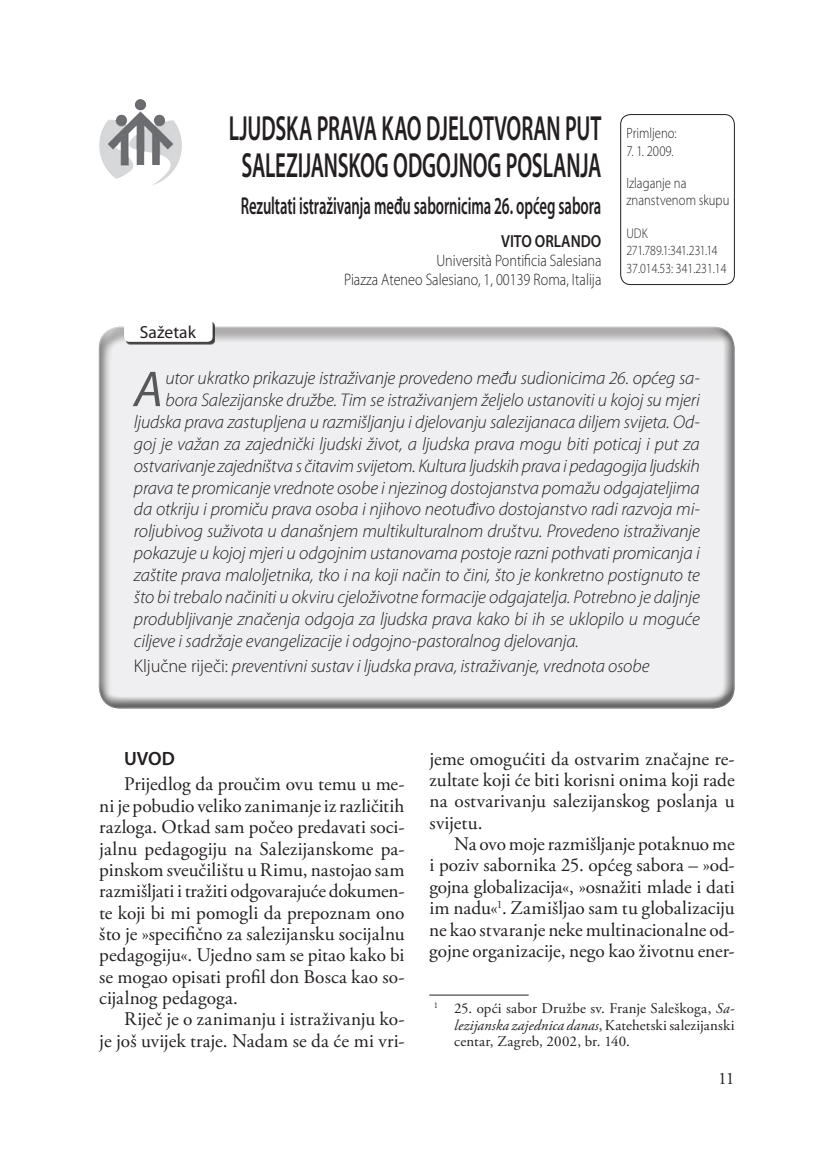
<style>
.page{position:relative;width:819px;height:1166px;background:#fff}
.page>*{position:absolute;margin:0;border:0;box-sizing:border-box;transform-origin:0 0}
.t1{font:italic 50.75px "Myriad Pro";color:#57585a}
.t2{font:600 35px/36.8px "Myriad Pro";letter-spacing:-.01em;color:#231f20;text-align:center;scale:.6 1}
.t3{font:600 24.5px "Myriad Pro";letter-spacing:-.005em;color:#231f20;scale:.6 1}
.t4{font:19.25px/21.3px "Adobe Garamond Pro";letter-spacing:.005em;color:#231f20;text-align:justify}
.t5{font:600 19.25px "Myriad Pro";color:#231f20}
.t6{font:italic 300 18.38px "Myriad Pro";letter-spacing:-.01em;color:#231f20}
.t7{font:600 17.5px "Myriad Pro";color:#231f20;scale:.85 1}
.t8{font:17.5px "Myriad Pro";letter-spacing:.005em;color:#231f20}
.t9{font:17.5px "Adobe Garamond Pro";color:#231f20}
.t10{font:300 16.62px/19.2px "Myriad Pro";color:#231f20;text-align:right;scale:.85 1}
.t11{font:14.88px/16.6px "Adobe Garamond Pro";letter-spacing:.015em;color:#231f20;text-align:justify}
.t12{font:300 14.88px/32.4px "Myriad Pro";color:#231f20;scale:.85 1}
.t13{font:300 14px/17.5px "Myriad Pro";color:#231f20;scale:.85 1}
.s1{font-style:normal}
.s2{font-style:italic}
</style>
<div class="page">
<div style="left:97px;top:331px;width:638px;height:378px;background:#231f20;opacity:.75"></div>
<div style="left:126px;top:322px;width:89px;height:22px;background:#231f20;opacity:.83"></div>
<div style="left:124px;top:319px;width:88px;height:23px;background:#fff;border-radius:5px"></div>
<img style="left:99px;top:99px;width:47px;height:80px">
<div style="left:620px;top:114px;width:114px;height:171px;border:1px solid #231f20;border-radius:10px"></div>
<hr style="left:429px;top:995px;width:99px;height:1px;background:#231f20">
<p class="t8" style="left:140px;top:321px;width:57px">Sažetak</p>
<h2 class="t2" style="left:229px;top:109px;width:622px">LJUDSKA PRAVA KAO DJELOTVORAN PUT<br>SALEZIJANSKOG ODGOJNOG POSLANJA</h2>
<h3 class="t3" style="left:241px;top:190px;width:602px">Rezultati istraživanja među sabornicima 26. općeg sabora</h3>
<p class="t7" style="left:501px;top:230px;width:119px">VITO ORLANDO</p>
<p class="t10" style="left:344px;top:251px;width:304px">Università Pontificia Salesiana<br>Piazza Ateneo Salesiano, 1, 00139 Roma, Italija</p>
<p class="t12" style="left:626px;top:117px;width:61px">Primljeno:</p>
<p class="t12" style="left:626px;top:134px;width:72px">7. 1. 2009.<br>Izlaganje na</p>
<p class="t12" style="left:626px;top:184px;width:123px">znanstvenom skupu</p>
<p class="t13" style="left:626px;top:224px;width:119px">UDK<br>271.789.1:341.231.14<br>37.014.53: 341.231.14</p>
<h1 class="t1" style="left:134px;top:358px;width:30px">A</h1>
<p class="t6" style="left:165px;top:367px;width:536px">utor ukratko prikazuje istraživanje provedeno među sudionicima 26. općeg sa-</p>
<p class="t6" style="left:165px;top:389px;width:536px">bora Salezijanske družbe. Tim se istraživanjem željelo ustanoviti u kojoj su mjeri</p>
<p class="t6" style="left:134px;top:411px;width:567px">ljudska prava zastupljena u razmišljanju i djelovanju salezijanaca diljem svijeta. Od-</p>
<p class="t6" style="left:134px;top:433px;width:567px">goj je važan za zajednički ljudski život, a ljudska prava mogu biti poticaj i put za</p>
<p class="t6" style="left:134px;top:454px;width:567px">ostvarivanje zajedništva s čitavim svijetom. Kultura ljudskih prava i pedagogija ljudskih</p>
<p class="t6" style="left:134px;top:476px;width:567px">prava te promicanje vrednote osobe i njezinog dostojanstva pomažu odgajateljima</p>
<p class="t6" style="left:134px;top:498px;width:567px">da otkriju i promiču prava osoba i njihovo neotuđivo dostojanstvo radi razvoja mi-</p>
<p class="t6" style="left:134px;top:520px;width:567px">roljubivog suživota u današnjem multikulturalnom društvu. Provedeno istraživanje</p>
<p class="t6" style="left:134px;top:542px;width:567px">pokazuje u kojoj mjeri u odgojnim ustanovama postoje razni pothvati promicanja i</p>
<p class="t6" style="left:134px;top:564px;width:567px">zaštite prava maloljetnika, tko i na koji način to čini, što je konkretno postignuto te</p>
<p class="t6" style="left:134px;top:586px;width:567px">što bi trebalo načiniti u okviru cjeloživotne formacije odgajatelja. Potrebno je daljnje</p>
<p class="t6" style="left:134px;top:608px;width:567px">produbljivanje značenja odgoja za ljudska prava kako bi ih se uklopilo u moguće</p>
<p class="t6" style="left:134px;top:629px;width:446px">ciljeve i sadržaje evangelizacije i odgojno-pastoralnog djelovanja.</p>
<p class="t6" style="left:134px;top:655px;width:517px"><span class="s1">Ključne riječi:</span> preventivni sustav i ljudska prava, istraživanje, vrednota osobe</p>
<p class="t5" style="left:124px;top:746px;width:52px">UVOD</p>
<p class="t4" style="left:99px;top:774px;width:307px;text-indent:25px">Prijedlog da proučim ovu temu u me&shy;ni je pobudio veliko zanimanje iz različitih razloga. Otkad sam počeo predavati soci&shy;jalnu pedagogiju na Salezijanskome pa&shy;pinskom sveučilištu u Rimu, nastojao sam razmišljati i tražiti odgovarajuće dokumen&shy;te koji bi mi pomogli da prepoznam ono što je »specifično za salezijansku socijalnu pedagogiju«. Ujedno sam se pitao kako bi se mogao opisati profil don Bosca kao so&shy;cijalnog pedagoga.</p>
<p class="t4" style="left:99px;top:1009px;width:307px;text-align:right">Riječ je o zanimanju i istraživanju ko-<br>je još uvijek traje. Nadam se da će mi vri-</p>
<p class="t4" style="left:429px;top:748px;width:307px">jeme omogućiti da ostvarim značajne re&shy;zultate koji će biti korisni onima koji rade na ostvarivanju salezijanskog poslanja u svijetu.</p>
<p class="t4" style="left:429px;top:834px;width:307px;text-indent:25px">Na ovo moje razmišljanje potaknuo me i poziv sabornika 25. općeg sabora – »od&shy;gojna globalizacija«, »osnažiti mlade i dati im nadu«<sup>1</sup>. Zamišljao sam tu globalizaciju ne kao stvaranje neke multinacionalne od&shy;gojne organizacije, nego kao životnu ener-</p>
<p class="t11" style="left:454px;top:1000px;width:282px;text-indent:-20px"><sup>1</sup> 25. opći sabor Družbe sv. Franje Saleškoga, <span class="s2">Sa&shy;lezijanska zajednica danas</span>, Katehetski salezijanski centar, Zagreb, 2002, br. 140.</p>
<p class="t9" style="left:718px;top:1068px;width:18px">11</p>
</div>
